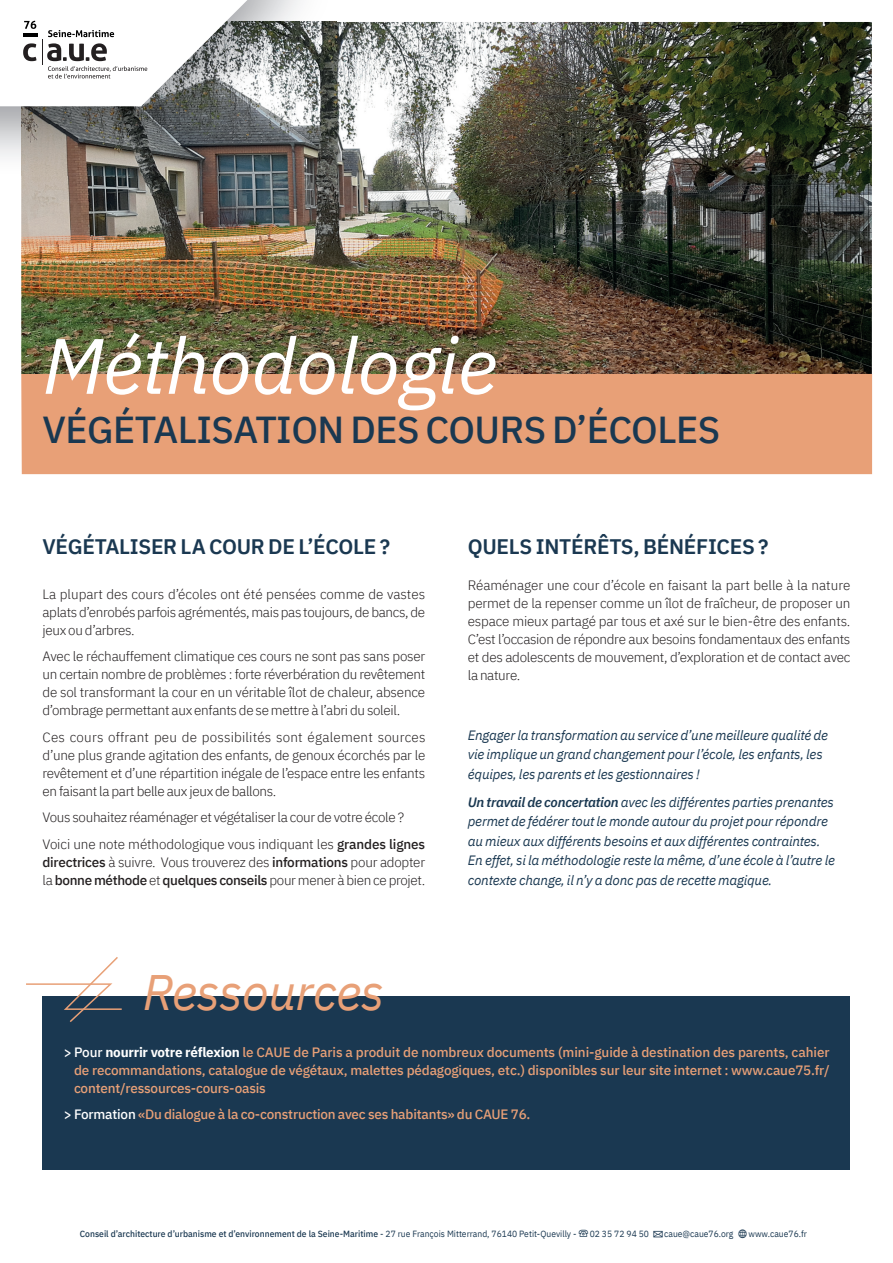
<style>
.page{position:relative;width:893px;height:1263px;background:#fff}
.page>*{position:absolute;margin:0;border:0;box-sizing:border-box;transform-origin:0 0}
.t1{font:italic 78.3px "IBM Plex Sans";letter-spacing:-.015em;color:#fff}
.t2{font:italic 49.65px "IBM Plex Sans";letter-spacing:-.015em;color:#e8a077}
.t3{font:500 37.5px "IBM Plex Sans";letter-spacing:-.015em;color:#1a3851}
.t4{font:600 21px "IBM Plex Sans";letter-spacing:-.015em;color:#1a3851}
.t5{font:300 13.5px/18px "IBM Plex Sans";letter-spacing:-.025em;color:#231f20;text-align:justify}
.t6{font:italic 13.5px/19.5px "IBM Plex Sans";letter-spacing:-.015em;color:#1a3851}
.t7{font:500 13.5px/18px "IBM Plex Sans";letter-spacing:-.015em;color:#e8a077;text-align:justify}
.t8{font:500 13.5px "IBM Plex Sans";letter-spacing:-.025em;color:#fff}
.t9{font:500 9px "IBM Plex Sans";color:#1a3851;scale:.95 1}
.t10{font:9px "IBM Plex Sans";color:#1a3851;scale:.95 1}
.s1{font-weight:500}
.s2{font-weight:600}
.s3{color:#fff}
.s4{font-weight:700;color:#fff}
.s5{font-weight:400}
</style>
<div class="page">
<div style="left:21px;top:374px;width:851px;height:100px;background:#e8a077"></div>
<img style="left:21px;top:22px;width:851px;height:352px">
<img style="left:0;top:0;width:336px;height:157px">
<img style="left:21px;top:22px;width:315px;height:153px">
<svg style="left:0;top:0;width:247px;height:106px"></svg>
<div style="left:43px;top:996px;width:807px;height:173px;background:#1a3851"></div>
<svg style="left:26px;top:957px;width:96px;height:65px"></svg>
<h1 class="t1" style="left:43px;top:306px;width:457px">Méthodologie</h1>
<h3 class="t3" style="left:43px;top:401px;width:679px">VÉGÉTALISATION DES COURS D’ÉCOLES</h3>
<p class="t8" style="left:36px;top:335px;width:138px">©CAUE 75 - cours oasis</p>
<h3 class="t4" style="left:43px;top:530px;width:349px">VÉGÉTALISER LA COUR DE L’ÉCOLE ?</h3>
<p class="t5" style="left:43px;top:584px;width:384px">La plupart des cours d’écoles ont été pensées comme de vastes aplats d’enrobés parfois agrémentés, mais pas toujours, de bancs, de jeux ou d’arbres.</p>
<p class="t5" style="left:43px;top:646px;width:384px">Avec le réchauffement climatique ces cours ne sont pas sans poser un certain nombre de problèmes : forte réverbération du revêtement de sol transformant la cour en un véritable îlot de chaleur, absence d’ombrage permettant aux enfants de se mettre à l’abri du soleil.</p>
<p class="t5" style="left:43px;top:727px;width:384px">Ces cours offrant peu de possibilités sont également sources d’une plus grande agitation des enfants, de genoux écorchés par le revêtement et d’une répartition inégale de l’espace entre les enfants en faisant la part belle aux jeux de ballons.</p>
<p class="t5" style="left:43px;top:803px;width:384px;line-height:26.5px">Vous souhaitez réaménager et végétaliser la cour de votre école ?<br>Voici une note méthodologique vous indiquant les <span class="s1">grandes lignes</span></p>
<p class="t5" style="left:43px;top:852px;width:384px"><span class="s1">directrices</span> à suivre. Vous trouverez des <span class="s1">informations</span> pour adopter la <span class="s1">bonne méthode</span> et <span class="s1">quelques conseils</span> pour mener à bien ce projet.</p>
<h2 class="t2" style="left:143px;top:954px;width:243px">Ressources</h2>
<h3 class="t4" style="left:468px;top:530px;width:302px">QUELS INTÉRÊTS, BÉNÉFICES ?</h3>
<p class="t5" style="left:468px;top:575px;width:384px">Réaménager une cour d’école en faisant la part belle à la nature permet de la repenser comme un îlot de fraîcheur, de proposer un espace mieux partagé par tous et axé sur le bien-être des enfants.<br>C’est l’occasion de répondre aux besoins fondamentaux des enfants et des adolescents de mouvement, d’exploration et de contact avec la nature.</p>
<p class="t6" style="left:468px;top:724px;width:362px">Engager la transformation au service d’une meilleure qualité de vie implique un grand changement pour l’école, les enfants, les équipes, les parents et les gestionnaires !</p>
<p class="t6" style="left:468px;top:791px;width:369px"><span class="s2">Un travail de concertation</span> avec les différentes parties prenantes permet de fédérer tout le monde autour du projet pour répondre au mieux aux différents besoins et aux différentes contraintes.<br>En effet, si la méthodologie reste la même, d’une école à l’autre le contexte change, il n’y a donc pas de recette magique.</p>
<p class="t7" style="left:74px;top:1042px;width:757px;text-indent:-10px"><span class="s3">&gt; Pour</span> <span class="s4">nourrir votre réflexion</span> le CAUE de Paris a produit de nombreux documents (mini-guide à destination des parents, cahier de recommandations, catalogue de végétaux, malettes pédagogiques, etc.) disponibles sur leur site internet : www.caue75.fr/ content/ressources-cours-oasis</p>
<p class="t7" style="left:64px;top:1104px;width:468px"><span class="s3">&gt; Formation</span> «Du dialogue à la co-construction avec ses habitants» du CAUE 76.</p>
<p class="t9" style="left:80px;top:1226px;width:524px">Conseil d’architecture d’urbanisme et d’environnement de la Seine-Maritime <span class="s5">- 27 rue François Mitterrand, 76140 Petit-Quevilly -</span></p>
<p class="t10" style="left:590px;top:1227px;width:64px">02 35 72 94 50</p>
<p class="t10" style="left:664px;top:1227px;width:74px">caue@caue76.org</p>
<p class="t10" style="left:748px;top:1227px;width:63px">www.caue76.fr</p>
</div>
